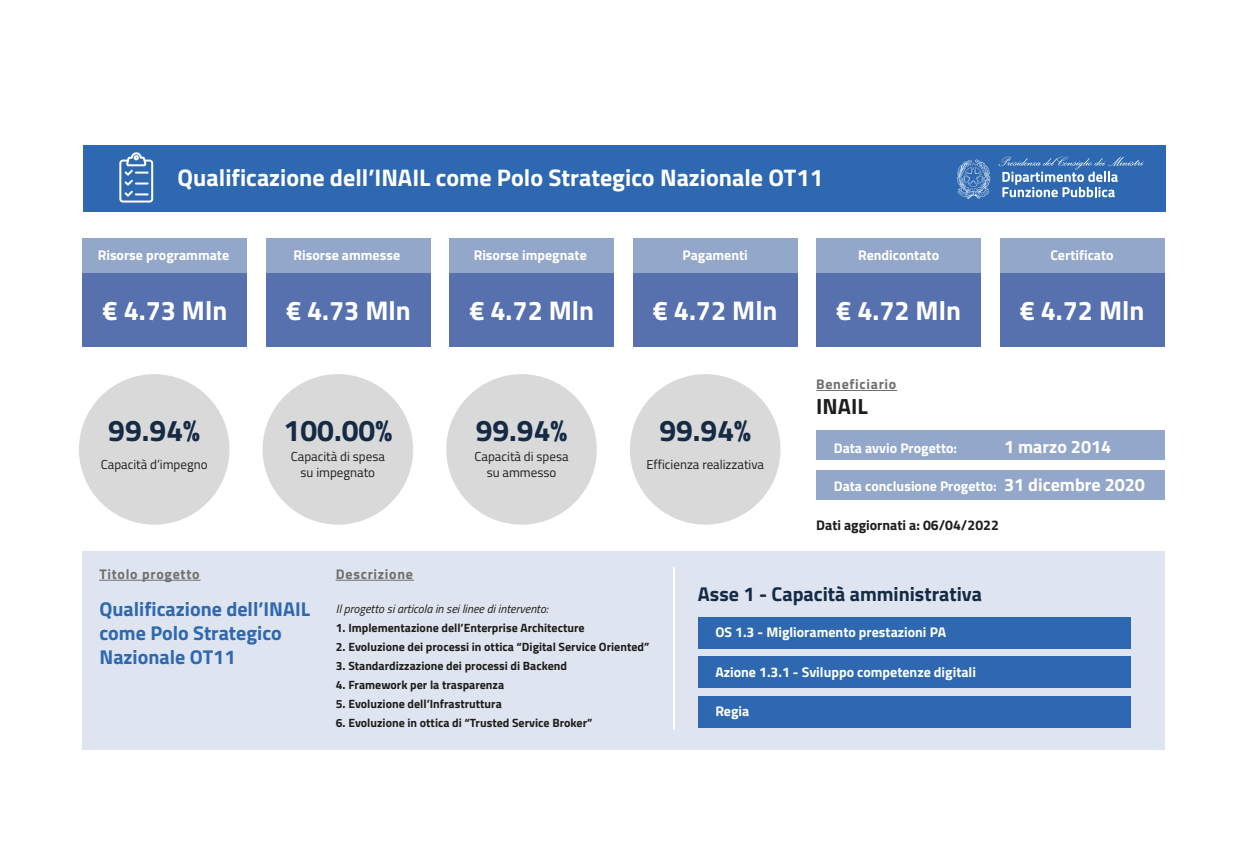
<style>
.page{position:relative;width:1248px;height:842px;background:#fff}
.page>*{position:absolute;margin:0;border:0;box-sizing:border-box;transform-origin:0 0}
.t1{font:700 30px "Titillium";color:#142a45}
.t2{font:700 27px "Titillium";color:#fff}
.t3{font:700 24px "Titillium";color:#fff}
.t4{font:700 22px "Titillium";color:#1d1d1b}
.t5{font:700 20px/24px "Titillium";color:#2e68b0}
.t6{font:700 20px "Titillium";color:#142a45}
.t7{font:700 18px "Titillium";color:#fff}
.t8{font:700 14px "Titillium";color:#fff}
.t9{font:700 14px "Titillium";letter-spacing:.05em;color:#6f6f6e}
.t10{font:700 14px "Titillium";color:#1d1d1b}
.t11{font:13px/15.6px "Titillium";color:#1d1d1b;text-align:center}
.t12{font:700 12px "Titillium";color:#1d1d1b}
.t13{font:italic 12px "Titillium";color:#1d1d1b}
.s1{font-size:18px}
</style>
<div class="page">
<div style="left:83px;top:145px;width:1082px;height:67px;background:#2e68b0"></div>
<svg style="left:998px;top:157px;width:145px;height:40px"></svg>
<svg style="left:956px;top:159px;width:34px;height:40px"></svg>
<div style="left:79px;top:374px;width:150px;height:151px;background:#d9d9d9;border-radius:50%"></div>
<div style="left:262px;top:374px;width:151px;height:151px;background:#d9d9d9;border-radius:50%"></div>
<div style="left:446px;top:374px;width:150px;height:151px;background:#d9d9d9;border-radius:50%"></div>
<div style="left:630px;top:374px;width:150px;height:151px;background:#d9d9d9;border-radius:50%"></div>
<hr style="left:816px;top:390px;width:81px;height:1px;background:#6f6f6e">
<div style="left:119px;top:160px;width:34px;height:43px;border:2px solid #fff;border-radius:3px"></div>
<svg style="left:123px;top:152px;width:25px;height:45px"></svg>
<div style="left:83px;top:271px;width:164px;height:76px;background:#5671ad"></div>
<div style="left:83px;top:238px;width:164px;height:34px;background:#93a7cb"></div>
<div style="left:266px;top:271px;width:165px;height:76px;background:#5671ad"></div>
<div style="left:266px;top:238px;width:165px;height:34px;background:#93a7cb"></div>
<div style="left:449px;top:271px;width:165px;height:76px;background:#5671ad"></div>
<div style="left:449px;top:238px;width:165px;height:34px;background:#93a7cb"></div>
<div style="left:632px;top:271px;width:165px;height:76px;background:#5671ad"></div>
<div style="left:632px;top:238px;width:165px;height:34px;background:#93a7cb"></div>
<div style="left:816px;top:271px;width:164px;height:76px;background:#5671ad"></div>
<div style="left:816px;top:238px;width:164px;height:34px;background:#93a7cb"></div>
<div style="left:999px;top:271px;width:165px;height:76px;background:#5671ad"></div>
<div style="left:999px;top:238px;width:165px;height:34px;background:#93a7cb"></div>
<div style="left:83px;top:551px;width:1081px;height:199px;background:#dfe5f0"></div>
<hr style="left:99px;top:580px;width:101px;height:1px;background:#6f6f6e">
<hr style="left:336px;top:580px;width:77px;height:1px;background:#6f6f6e">
<div style="left:697px;top:617px;width:433px;height:31px;background:#2e68b0"></div>
<div style="left:697px;top:657px;width:433px;height:31px;background:#2e68b0"></div>
<div style="left:697px;top:696px;width:433px;height:31px;background:#2e68b0"></div>
<hr style="left:673px;top:567px;width:2px;height:162px;background:#fff">
<div style="left:816px;top:430px;width:348px;height:30px;background:#93a7cb"></div>
<div style="left:816px;top:471px;width:348px;height:29px;background:#93a7cb"></div>
<h3 class="t3" style="left:178px;top:160px;width:647px">Qualificazione dell’INAIL come Polo Strategico Nazionale OT11</h3>
<p class="t8" style="left:98px;top:245px;width:133px">Risorse programmate</p>
<h2 class="t2" style="left:103px;top:290px;width:126px">€ 4.73 Mln</h2>
<p class="t8" style="left:293px;top:245px;width:108px">Risorse ammesse</p>
<h2 class="t2" style="left:286px;top:290px;width:126px">€ 4.73 Mln</h2>
<p class="t8" style="left:473px;top:245px;width:115px">Risorse impegnate</p>
<h2 class="t2" style="left:469px;top:290px;width:126px">€ 4.72 Mln</h2>
<p class="t8" style="left:682px;top:245px;width:67px">Pagamenti</p>
<h2 class="t2" style="left:652px;top:290px;width:126px">€ 4.72 Mln</h2>
<p class="t8" style="left:858px;top:245px;width:82px">Rendicontato</p>
<h2 class="t2" style="left:836px;top:290px;width:126px">€ 4.72 Mln</h2>
<p class="t8" style="left:1050px;top:245px;width:65px">Certificato</p>
<h2 class="t2" style="left:1019px;top:290px;width:126px">€ 4.72 Mln</h2>
<p class="t9" style="left:816px;top:373px;width:82px">Beneficiario</p>
<h3 class="t4" style="left:816px;top:390px;width:53px">INAIL</h3>
<h1 class="t1" style="left:108px;top:408px;width:93px">99.94%</h1>
<p class="t11" style="left:101px;top:456px;width:108px">Capacità d’impegno</p>
<p class="t9" style="left:99px;top:563px;width:102px">Titolo progetto</p>
<h1 class="t1" style="left:283px;top:408px;width:110px">100.00%</h1>
<p class="t11" style="left:291px;top:448px;width:96px">Capacità di spesa su impegnato</p>
<p class="t9" style="left:336px;top:563px;width:79px">Descrizione</p>
<h1 class="t1" style="left:475px;top:408px;width:93px">99.94%</h1>
<p class="t11" style="left:474px;top:448px;width:96px">Capacità di spesa su ammesso</p>
<h1 class="t1" style="left:659px;top:408px;width:93px">99.94%</h1>
<p class="t11" style="left:646px;top:456px;width:119px">Efficienza realizzativa</p>
<p class="t8" style="left:833px;top:437px;width:125px">Data avvio Progetto:</p>
<h3 class="t7" style="left:1004px;top:433px;width:109px">1 marzo 2014</h3>
<p class="t8" style="left:833px;top:476px;width:313px">Data conclusione Progetto: <span class="s1">31 dicembre 2020</span></p>
<p class="t10" style="left:816px;top:514px;width:184px">Dati aggiornati a: 06/04/2022</p>
<h3 class="t5" style="left:99px;top:596px;width:212px">Qualificazione dell’INAIL come Polo Strategico<br>Nazionale OT11</h3>
<p class="t13" style="left:336px;top:599px;width:214px">Il progetto si articola in sei linee di intervento:</p>
<p class="t12" style="left:336px;top:618px;width:250px">1. Implementazione dell’Enterprise Architecture</p>
<p class="t12" style="left:336px;top:637px;width:315px">2. Evoluzione dei processi in ottica “Digital Service Oriented”</p>
<p class="t12" style="left:336px;top:656px;width:233px">3. Standardizzazione dei processi di Backend</p>
<p class="t12" style="left:336px;top:675px;width:170px">4. Framework per la trasparenza</p>
<p class="t12" style="left:336px;top:694px;width:167px">5. Evoluzione dell’Infrastruttura</p>
<p class="t12" style="left:336px;top:713px;width:258px">6. Evoluzione in ottica di “Trusted Service Broker”</p>
<h3 class="t6" style="left:697px;top:578px;width:285px">Asse 1 - Capacità amministrativa</h3>
<p class="t8" style="left:715px;top:622px;width:232px">OS 1.3 - Miglioramento prestazioni PA</p>
<p class="t8" style="left:715px;top:661px;width:262px">Azione 1.3.1 - Sviluppo competenze digitali</p>
<p class="t8" style="left:715px;top:700px;width:35px">Regia</p>
</div>
